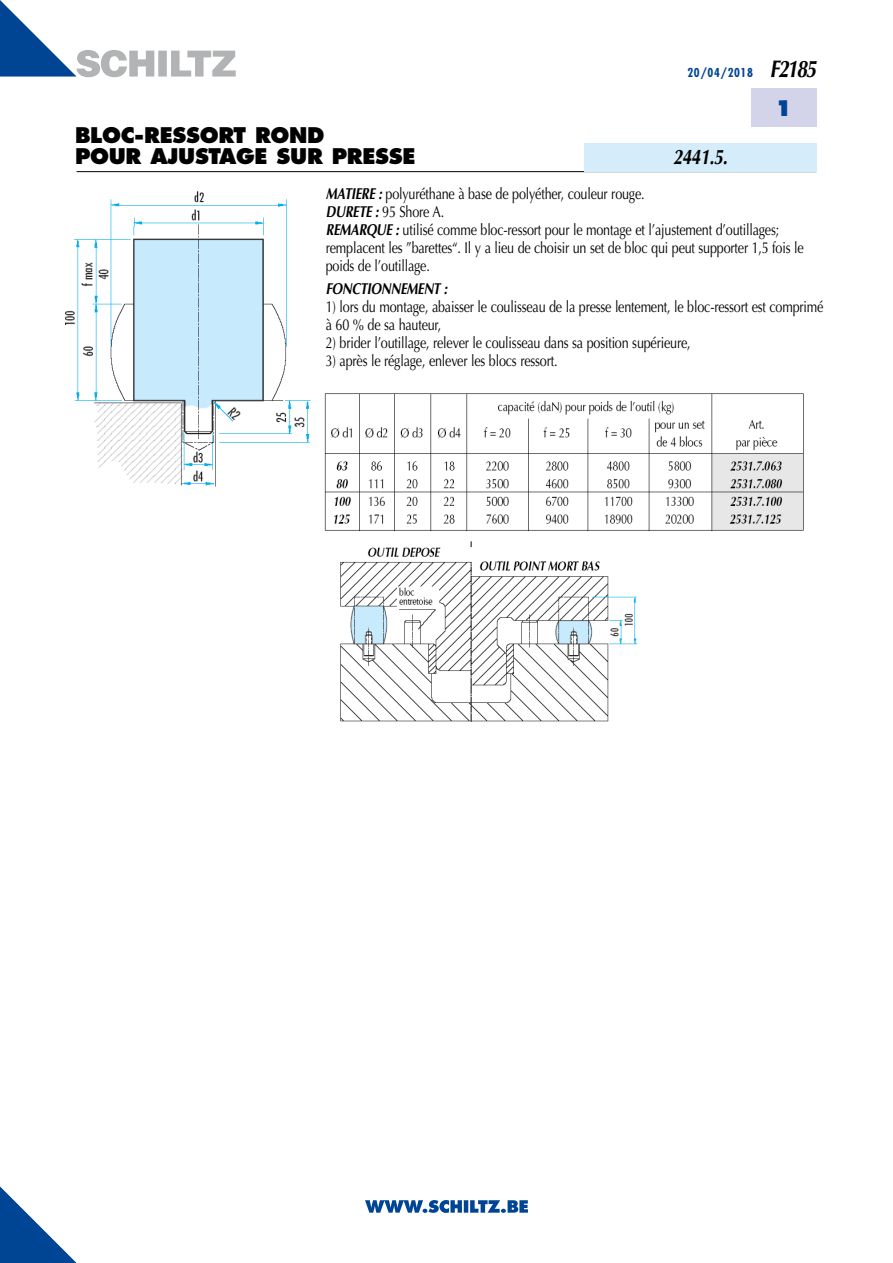
<style>
.page{position:relative;width:893px;height:1263px;background:#fff}
.page>*{position:absolute;margin:0;border:0;box-sizing:border-box;transform-origin:0 0}
.t1{font:800 21px/21px "Futura";letter-spacing:-.015em;color:#000}
.t2{font:italic 700 21px "Optima";color:#000;scale:.8 1}
.t3{font:800 21px "Futura";color:#004494}
.t4{font:15.75px/18px "Optima";letter-spacing:-.015em;color:#000;scale:.8 1}
.t5{font:italic 700 15.75px "Optima";letter-spacing:-.015em;color:#000;scale:.8 1}
.t6{font:700 condensed 12px "Futura";letter-spacing:.05em;color:#004494}
.s1{font-family:"Optima";font-style:italic;font-stretch:normal;font-size:24px;color:#000}
.s2{font-weight:700;font-style:italic}
</style>
<div class="page">
<img style="left:65px;top:191px;width:739px;height:531px">
<div style="left:326px;top:188px;width:504px;height:197px;background:#fff"></div>
<svg style="left:0;top:1186px;width:77px;height:77px"></svg>
<div style="left:751px;top:89px;width:65px;height:38px;background:#d3d4e9"></div>
<hr style="left:77px;top:171px;width:739px;height:1px;background:#000">
<svg style="left:0;top:0;width:236px;height:77px"></svg>
<svg style="left:365px;top:1200px;width:163px;height:13px"></svg>
<div style="left:584px;top:143px;width:232px;height:28px;background:#d5edfa"></div>
<p class="t6" style="left:687px;top:65px;width:130px">20/04/2018 <span class="s1">F2185</span></p>
<h1 class="t3" style="left:775px;top:95px;width:19px">1</h1>
<h1 class="t1" style="left:75px;top:125px;width:342px">BLOC-RESSORT ROND<br>POUR AJUSTAGE SUR PRESSE</h1>
<p class="t4" style="left:326px;top:185px;width:599px"><span class="s2">MATIERE :</span> polyuréthane à base de polyéther, couleur rouge.<br><span class="s2">DURETE :</span> 95 Shore A.<br><span class="s2">REMARQUE :</span> utilisé comme bloc-ressort pour le montage et l’ajustement d’outillages; remplacent les ”barettes“. Il y a lieu de choisir un set de bloc qui peut supporter 1,5 fois le poids de l’outillage.</p>
<p class="t5" style="left:326px;top:279px;width:153px">FONCTIONNEMENT :</p>
<p class="t4" style="left:326px;top:297px;width:624px">1) lors du montage, abaisser le coulisseau de la presse lentement, le bloc-ressort est comprimé à 60 % de sa hauteur,</p>
<p class="t4" style="left:326px;top:333px;width:457px">2) brider l’outillage, relever le coulisseau dans sa position supérieure,</p>
<p class="t4" style="left:326px;top:351px;width:291px">3) après le réglage, enlever les blocs ressort.</p>
<h1 class="t2" style="left:673px;top:145px;width:70px">2441.5.</h1>
</div>
